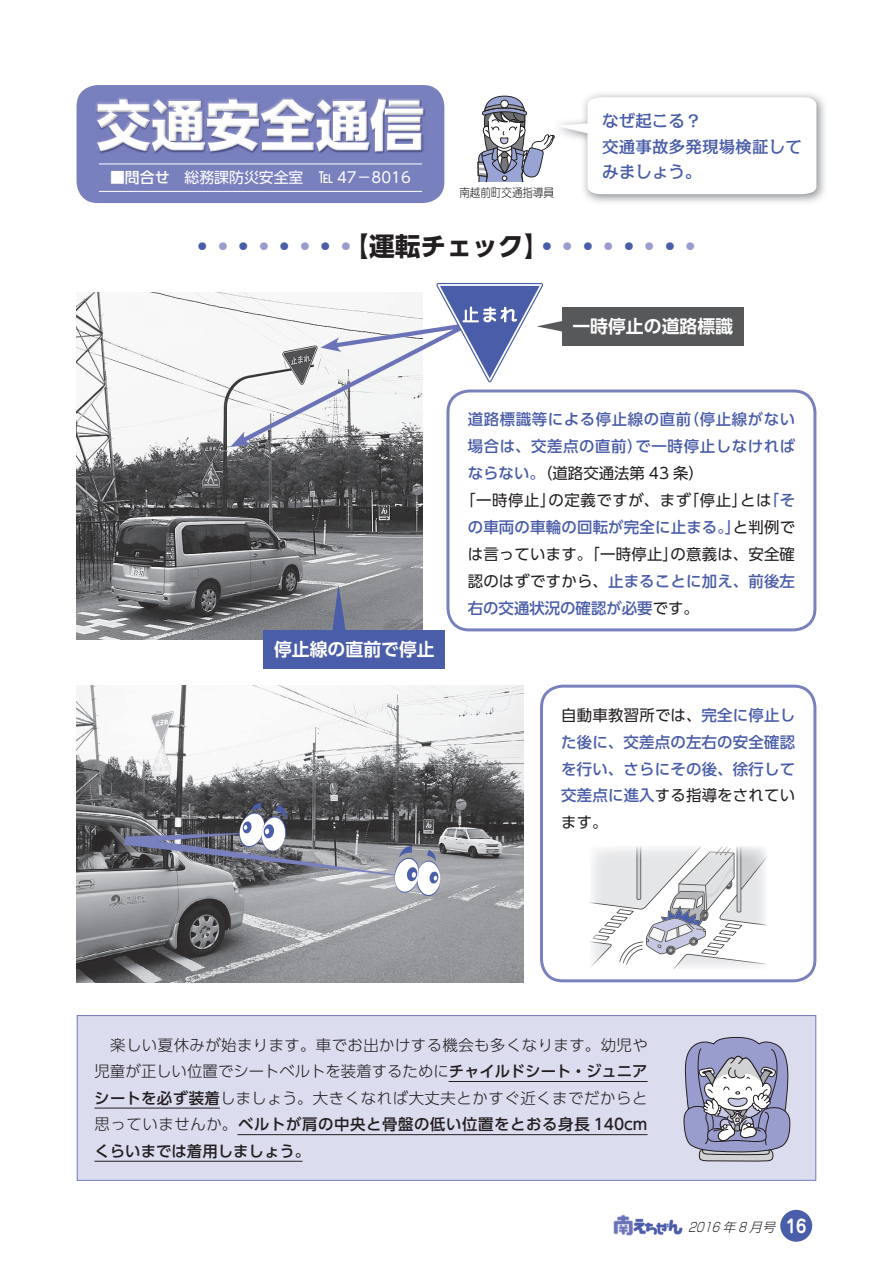
<style>
.page{position:relative;width:893px;height:1263px;background:#fff}
.page>*{position:absolute;margin:0;border:0;box-sizing:border-box;transform-origin:0 0}
.t1{font:700 25.8px "UD Shin Go Pr 6";color:#231f20}
.t2{font:700 25.8px "UD Shin Go Pr 6";color:#999dcd}
.t3{font:700 25.8px "UD Shin Go Pr 6";color:#4a5da9}
.t4{font:700 18px "Jun 501 Pro";color:#fff;scale:.9 1}
.t5{font:700 17.85px "UD Shin Go Pr 6 De";color:#fff}
.t6{font:500 16.65px/25.5px "Kakumin Pro";letter-spacing:.005em;color:#4a5da9}
.t7{font:300 15.45px/26.5px "UD Shin Go Pr 6";letter-spacing:.025em;color:#231f20;text-align:justify}
.t8{font:500 15.45px/27px "UD Shin Go Pr 6";letter-spacing:.015em;color:#4a5da9;text-align:justify}
.t9{font:15.45px/27px "UD Shin Go Pr 6";letter-spacing:.015em;color:#231f20}
.t10{font:500 15.45px/27px "UD Shin Go Pr 6";letter-spacing:.04em;color:#4a5da9}
.t11{font:15.45px "UD Shin Go Pr 6";letter-spacing:.04em;color:#231f20}
.t12{font:14.85px "UD Shin Go Pr 6";color:#fff}
.t13{font:500 14.85px "UD Shin Go Pr 6";color:#fff}
.t14{font:italic 300 12.75px "Shin Go Pro";color:#231f20;scale:.8 1}
.t15{font:300 11.7px "UD Shin Go Pr 6";color:#231f20;scale:.9 1}
.s1{color:#4a5da9}
.s2{color:#999dcd}
.s3{font-weight:400;color:#231f20}
.s4{font-weight:500;color:#4a5da9}
.s5{font-weight:500}
</style>
<div class="page">
<div style="left:780px;top:1210px;width:32px;height:32px;background:#4a5da9;border-radius:50%"></div>
<svg style="left:613px;top:1214px;width:70px;height:22px"></svg>
<div style="left:77px;top:85px;width:367px;height:118px;background:#7980be;border-radius:21px"></div>
<img style="left:100px;top:152px;width:321px;height:2px">
<img style="left:96px;top:98px;width:329px;height:54px">
<img style="left:97px;top:99px;width:326px;height:53px">
<img style="left:589px;top:93px;width:236px;height:110px">
<svg style="left:478px;top:96px;width:338px;height:102px"></svg>
<hr style="left:99px;top:164px;width:323px;height:1px;background:#fff">
<hr style="left:99px;top:191px;width:323px;height:1px;background:#fff">
<div style="left:77px;top:1015px;width:739px;height:165px;background:#dbdcee"></div>
<hr style="left:449px;top:1081px;width:199px;height:1px;background:#231f20">
<hr style="left:94px;top:1108px;width:126px;height:1px;background:#231f20">
<hr style="left:237px;top:1134px;width:411px;height:1px;background:#231f20">
<hr style="left:94px;top:1161px;width:209px;height:1px;background:#231f20">
<div style="left:77px;top:1015px;width:739px;height:165px;border:1px solid #7279ba"></div>
<svg style="left:540px;top:685px;width:276px;height:297px"></svg>
<img style="left:77px;top:292px;width:346px;height:348px">
<img style="left:77px;top:685px;width:446px;height:298px">
<div style="left:446px;top:389px;width:370px;height:242px;border:3px solid #7980be;border-radius:21px"></div>
<div style="left:264px;top:630px;width:181px;height:39px;background:#4a5da9"></div>
<svg style="left:332px;top:584px;width:14px;height:46px"></svg>
<div style="left:562px;top:307px;width:181px;height:38px;background:#57585a"></div>
<svg style="left:230px;top:283px;width:337px;height:164px"></svg>
<svg style="left:683px;top:1037px;width:107px;height:124px"></svg>
<img style="left:589px;top:846px;width:178px;height:124px">
<img style="left:589px;top:846px;width:113px;height:63px">
<img style="left:673px;top:954px;width:94px;height:16px">
<img style="left:589px;top:941px;width:23px;height:28px">
<img style="left:731px;top:846px;width:36px;height:80px">
<img style="left:636px;top:846px;width:5px;height:54px">
<img style="left:646px;top:851px;width:88px;height:104px">
<img style="left:648px;top:927px;width:9px;height:15px">
<svg style="left:657px;top:895px;width:51px;height:59px"></svg>
<img style="left:619px;top:941px;width:24px;height:21px">
<img style="left:623px;top:945px;width:19px;height:18px">
<img style="left:626px;top:949px;width:17px;height:16px">
<img style="left:725px;top:923px;width:17px;height:6px">
<img style="left:719px;top:929px;width:17px;height:7px">
<img style="left:713px;top:936px;width:17px;height:6px">
<img style="left:707px;top:942px;width:18px;height:7px">
<img style="left:701px;top:949px;width:18px;height:6px">
<img style="left:616px;top:909px;width:18px;height:6px">
<img style="left:610px;top:915px;width:18px;height:6px">
<img style="left:604px;top:922px;width:18px;height:6px">
<img style="left:598px;top:928px;width:18px;height:6px">
<img style="left:592px;top:934px;width:18px;height:6px">
<svg style="left:716px;top:846px;width:15px;height:9px"></svg>
<svg style="left:124px;top:803px;width:316px;height:93px"></svg>
<p class="t13" style="left:110px;top:166px;width:61px">■問合せ</p>
<p class="t12" style="left:184px;top:166px;width:228px">総務課防災安全室　℡ 47－8016</p>
<p class="t15" style="left:459px;top:183px;width:107px">南越前町交通指導員</p>
<p class="t6" style="left:602px;top:106px;width:201px">なぜ起こる?<br>交通事故多発現場検証してみましょう。</p>
<h1 class="t1" style="left:190px;top:225px;width:372px"><span class="s1">・</span><span class="s2">・</span><span class="s1">・</span><span class="s2">・</span><span class="s1">・</span><span class="s2">・</span><span class="s1">・</span><span class="s2">・</span>【運転チェック<span class="s1">・</span>【</h1>
<h1 class="t2" style="left:554px;top:225px;width:27px">・</h1>
<h1 class="t3" style="left:575px;top:225px;width:27px">・</h1>
<h1 class="t2" style="left:595px;top:225px;width:27px">・</h1>
<h1 class="t3" style="left:616px;top:225px;width:27px">・</h1>
<h1 class="t2" style="left:636px;top:225px;width:27px">・</h1>
<h1 class="t3" style="left:657px;top:225px;width:27px">・</h1>
<h1 class="t2" style="left:677px;top:225px;width:27px">・</h1>
<p class="t5" style="left:572px;top:312px;width:162px">一時停止の道路標識</p>
<p class="t5" style="left:274px;top:635px;width:162px">停止線の直前で停止</p>
<p class="t8" style="left:684px;top:406px;width:113px">（停止線がない</p>
<p class="t10" style="left:636px;top:406px;width:161px;text-indent:-168px">道路標識等による停止線の直前<br>で一時停止しなければ</p>
<p class="t10" style="left:468px;top:433px;width:238px">場合は、交差点の直前）<br>ならない。<span class="s3">（道路交通法第 43 条(</span></p>
<p class="t11" style="left:548px;top:488px;width:144px">の定義ですが、まず</p>
<p class="t9" style="left:460px;top:486px;width:97px">「一時停止」</p>
<p class="t9" style="left:684px;top:486px;width:65px">「停止」</p>
<p class="t8" style="left:764px;top:486px;width:33px">「そ</p>
<p class="t9" style="left:740px;top:486px;width:33px">とは</p>
<p class="t8" style="left:468px;top:513px;width:274px">の車両の車輪の回転が完全に止まる。」</p>
<p class="t9" style="left:670px;top:540px;width:126px">の意義は、安全確</p>
<p class="t9" style="left:733px;top:513px;width:64px">と判例で</p>
<p class="t9" style="left:468px;top:540px;width:329px">は言っています。「一時停止」<br>認のはずですから、<span class="s4">止まることに加え、前後左右の交通状況の確認が必要</span>です。</p>
<p class="t8" style="left:561px;top:701px;width:235px"><span class="s3">自動車教習所では、</span>完全に停止した後に、交差点の左右の安全確認を行い、さらにその後、徐行して交差点に進入<span class="s3">する指導をされています。</span></p>
<p class="t7" style="left:94px;top:1031px;width:555px">　楽しい夏休みが始まります。車でお出かけする機会も多くなります。幼児や児童が正しい位置でシートベルトを装着するために<span class="s5">チャイルドシート・ジュニアシートを必ず装着</span>しましょう。大きくなれば大丈夫とかすぐ近くまでだからと思っていませんか。<span class="s5">ベルトが肩の中央と骨盤の低い位置をとおる身長 140cmくらいまでは着用しましょう。</span></p>
<p class="t14" style="left:688px;top:1216px;width:116px">2016年 8 月号</p>
<p class="t4" style="left:786px;top:1211px;width:24px">16</p>
</div>
